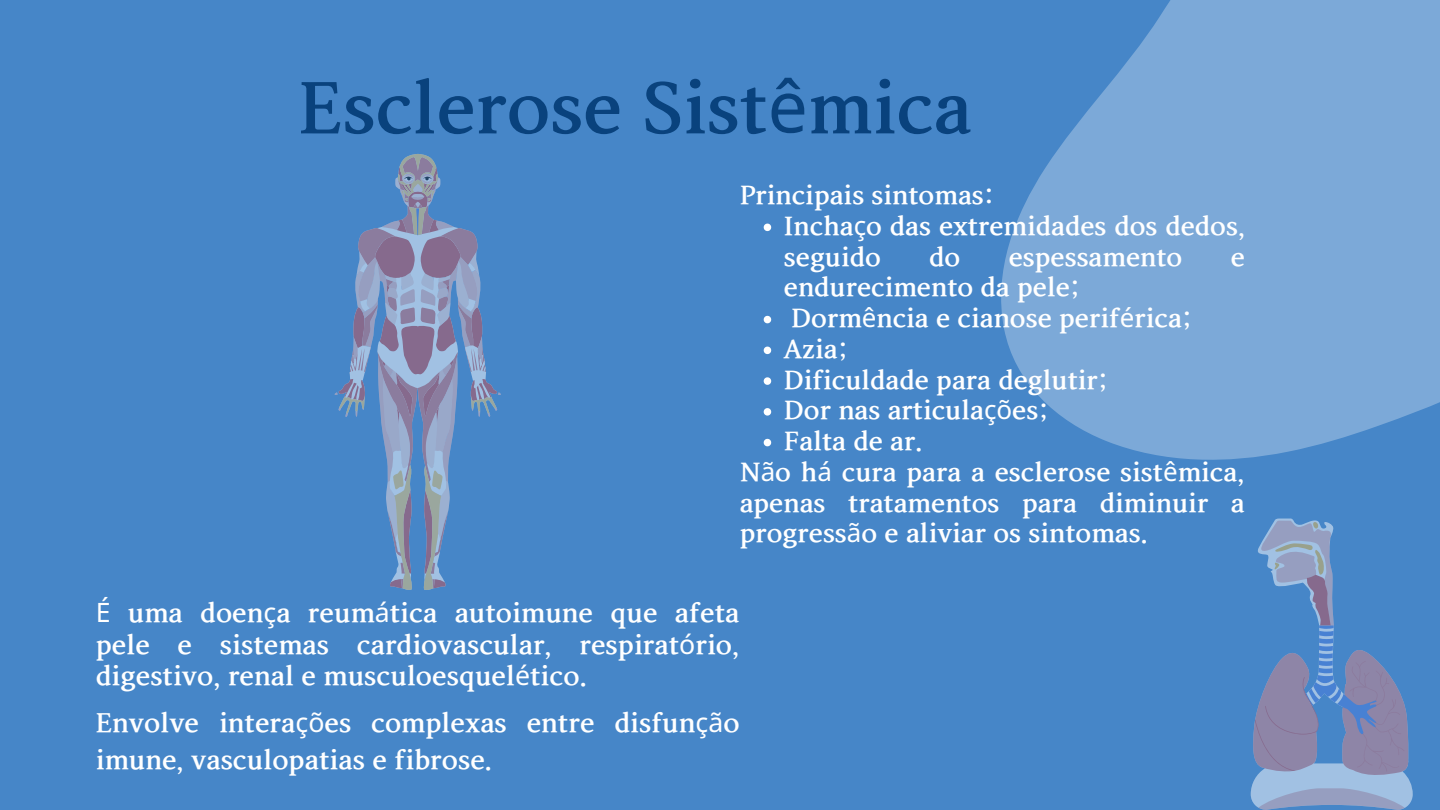
<style>
.page{position:relative;width:1440px;height:810px;background:#4686c8}
.page>*{position:absolute;margin:0;border:0;box-sizing:border-box;transform-origin:0 0}
.t1{font:71.5px "Arita buri Bold OTF";color:#09427d}
.t2{font:26.7px/31.5px "Arita buri Bold OTF";color:#fff;text-align:justify}
.t3{font:26px/30.8px "Arita buri Bold OTF";color:#fff}
.s1{font-family:"Noto Sans"}
</style>
<div class="page">
<svg style="left:1001px;top:0;width:439px;height:460px;fill:#7ca9d8"></svg>
<svg style="left:339px;top:154px;width:158px;height:436px"></svg>
<svg style="left:353px;top:173px;width:130px;height:368px"></svg>
<svg style="left:1251px;top:520px;width:162px;height:290px"></svg>
<svg style="left:764px;top:224px;width:7px;height:7px"></svg>
<svg style="left:764px;top:316px;width:7px;height:7px"></svg>
<svg style="left:764px;top:347px;width:7px;height:7px"></svg>
<svg style="left:764px;top:377px;width:7px;height:8px"></svg>
<svg style="left:764px;top:408px;width:7px;height:8px"></svg>
<svg style="left:764px;top:439px;width:7px;height:7px"></svg>
<h1 class="t1" style="left:299px;top:68px;width:675px">Esclerose Sist<span class="s1">ê</span>mica</h1>
<p class="t3" style="left:740px;top:181px;width:256px">Principais sintomas:</p>
<p class="t3" style="left:784px;top:212px;width:463px">Incha<span class="s1">ç</span>o das extremidades dos dedos, seguido</p>
<p class="t3" style="left:929px;top:242px;width:33px">do</p>
<p class="t3" style="left:1009px;top:242px;width:175px">espessamento</p>
<p class="t3" style="left:1231px;top:242px;width:16px">e</p>
<p class="t3" style="left:784px;top:273px;width:410px">endurecimento da pele;<br>Dorm<span class="s1">ê</span>ncia e cianose perif<span class="s1">é</span>rica;<br>Azia;<br>Dificuldade para deglutir;<br>Dor nas articula<span class="s1">çõ</span>es;<br>Falta de ar.</p>
<p class="t3" style="left:740px;top:458px;width:507px;text-align:justify">N<span class="s1">ã</span>o h<span class="s1">á</span> cura para a esclerose sist<span class="s1">ê</span>mica, apenas tratamentos para diminuir a progress<span class="s1">ã</span>o e aliviar os sintomas.</p>
<p class="t2" style="left:96px;top:599px;width:645px"><span class="s1">É</span> uma doen<span class="s1">ç</span>a reum<span class="s1">á</span>tica autoimune que afeta pele e sistemas cardiovascular, respirat<span class="s1">ó</span>rio, digestivo, renal e musculoesquel<span class="s1">é</span>tico.</p>
<p class="t2" style="left:96px;top:706px;width:645px;line-height:36.8px">Envolve intera<span class="s1">çõ</span>es complexas entre disfun<span class="s1">çã</span>o imune, vasculopatias e fibrose.</p>
</div>
